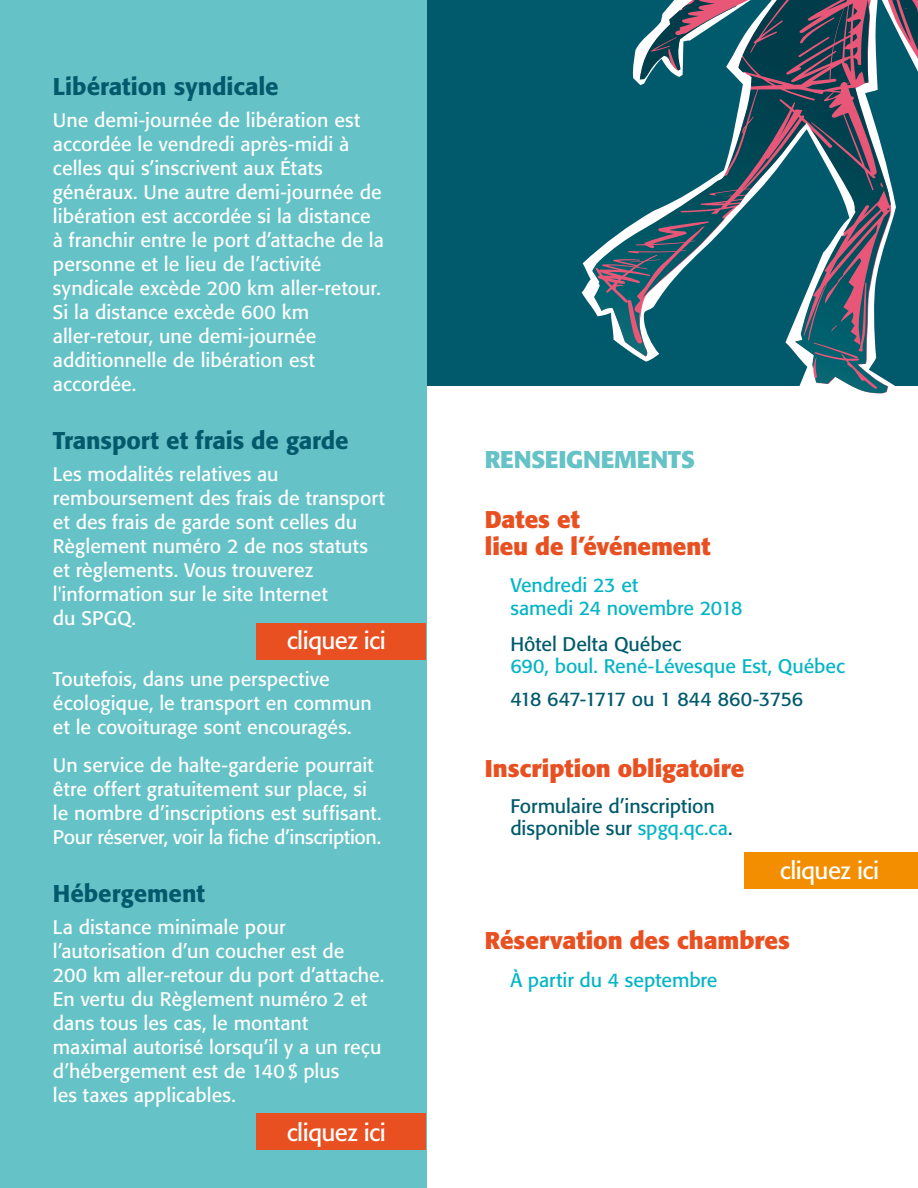
<style>
.page{position:relative;width:918px;height:1188px;background:#fff}
.page>*{position:absolute;margin:0;border:0;box-sizing:border-box;transform-origin:0 0}
.t1{font:700 24px/27px "Formata";color:#e95021}
.t2{font:500 24px "Formata";letter-spacing:-.005em;color:#005a6c}
.t3{font:24px "Formata";letter-spacing:-.025em;color:#fff}
.t4{font:700 24px "Formata";letter-spacing:-.015em;color:#65c2c6}
.t5{font:19.5px/24px "Formata";color:#fff}
.t6{font:19.5px/22.5px "Formata";letter-spacing:-.005em;color:#005a6c}
.t7{font:19.5px/22.5px "Formata";letter-spacing:-.005em;color:#04b5c5}
.s1{color:#04b5c5}
</style>
<div class="page">
<div style="left:745px;top:852px;width:173px;height:37px;background:#f28e00"></div>
<div style="left:319px;top:0;width:599px;height:386px;background:#005a6c"></div>
<div style="left:0;top:0;width:427px;height:1188px;background:#65c2c6"></div>
<div style="left:256px;top:1114px;width:170px;height:36px;background:#e95021"></div>
<div style="left:256px;top:623px;width:170px;height:36px;background:#e95021"></div>
<svg style="left:592px;top:248px;width:8px;height:69px"></svg>
<svg style="left:600px;top:0;width:318px;height:393px"></svg>
<p class="t2" style="left:53px;top:72px;width:227px">Libération syndicale</p>
<p class="t5" style="left:53px;top:108px;width:332px">Une demi-journée de libération est accordée le vendredi après-midi à celles qui s’inscrivent aux États généraux. Une autre demi-journée de libération est accordée si la distance à franchir entre le port d’attache de la personne et le lieu de l’activité syndicale excède 200 km aller-retour.<br>Si la distance excède 600 km aller-retour, une demi-journée additionnelle de libération est accordée.</p>
<p class="t2" style="left:53px;top:426px;width:297px">Transport et frais de garde</p>
<p class="t5" style="left:53px;top:462px;width:333px">Les modalités relatives au remboursement des frais de transport et des frais de garde sont celles du<br>Règlement numéro 2 de nos statuts et règlements. Vous trouverez l'information sur le site Internet<br>du SPGQ.</p>
<p class="t3" style="left:287px;top:626px;width:101px">cliquez ici</p>
<p class="t5" style="left:53px;top:667px;width:320px">Toutefois, dans une perspective écologique, le transport en commun et le covoiturage sont encouragés.</p>
<p class="t5" style="left:53px;top:753px;width:330px">Un service de halte-garderie pourrait être offert gratuitement sur place, si le nombre d’inscriptions est suffisant.<br>Pour réserver, voir la fiche d’inscription.</p>
<p class="t2" style="left:53px;top:879px;width:154px">Hébergement</p>
<p class="t5" style="left:53px;top:915px;width:333px">La distance minimale pour l’autorisation d’un coucher est de<br>200 km aller-retour du port d’attache.<br>En vertu du Règlement numéro 2 et dans tous les cas, le montant maximal autorisé lorsqu’il y a un reçu d’hébergement est de 140 $ plus<br>les taxes applicables.</p>
<p class="t3" style="left:287px;top:1118px;width:101px">cliquez ici</p>
<p class="t4" style="left:485px;top:444px;width:212px">RENSEIGNEMENTS</p>
<p class="t1" style="left:485px;top:506px;width:227px">Dates et<br>lieu de l’événement</p>
<p class="t7" style="left:510px;top:574px;width:234px">Vendredi 23 et<br>samedi 24 novembre 2018</p>
<p class="t6" style="left:510px;top:633px;width:173px">Hôtel Delta Québec</p>
<p class="t7" style="left:510px;top:655px;width:336px">690, boul. René-Lévesque Est, Québec</p>
<p class="t6" style="left:510px;top:688px;width:294px">418 647-1717 ou 1 844 860-3756</p>
<p class="t1" style="left:485px;top:755px;width:261px">Inscription obligatoire</p>
<p class="t6" style="left:510px;top:795px;width:224px">Formulaire d’inscription disponible sur <span class="s1">spgq.qc.ca</span>.</p>
<p class="t3" style="left:780px;top:856px;width:101px">cliquez ici</p>
<p class="t1" style="left:485px;top:927px;width:307px">Réservation des chambres</p>
<p class="t7" style="left:510px;top:969px;width:209px">À partir du 4 septembre</p>
</div>
